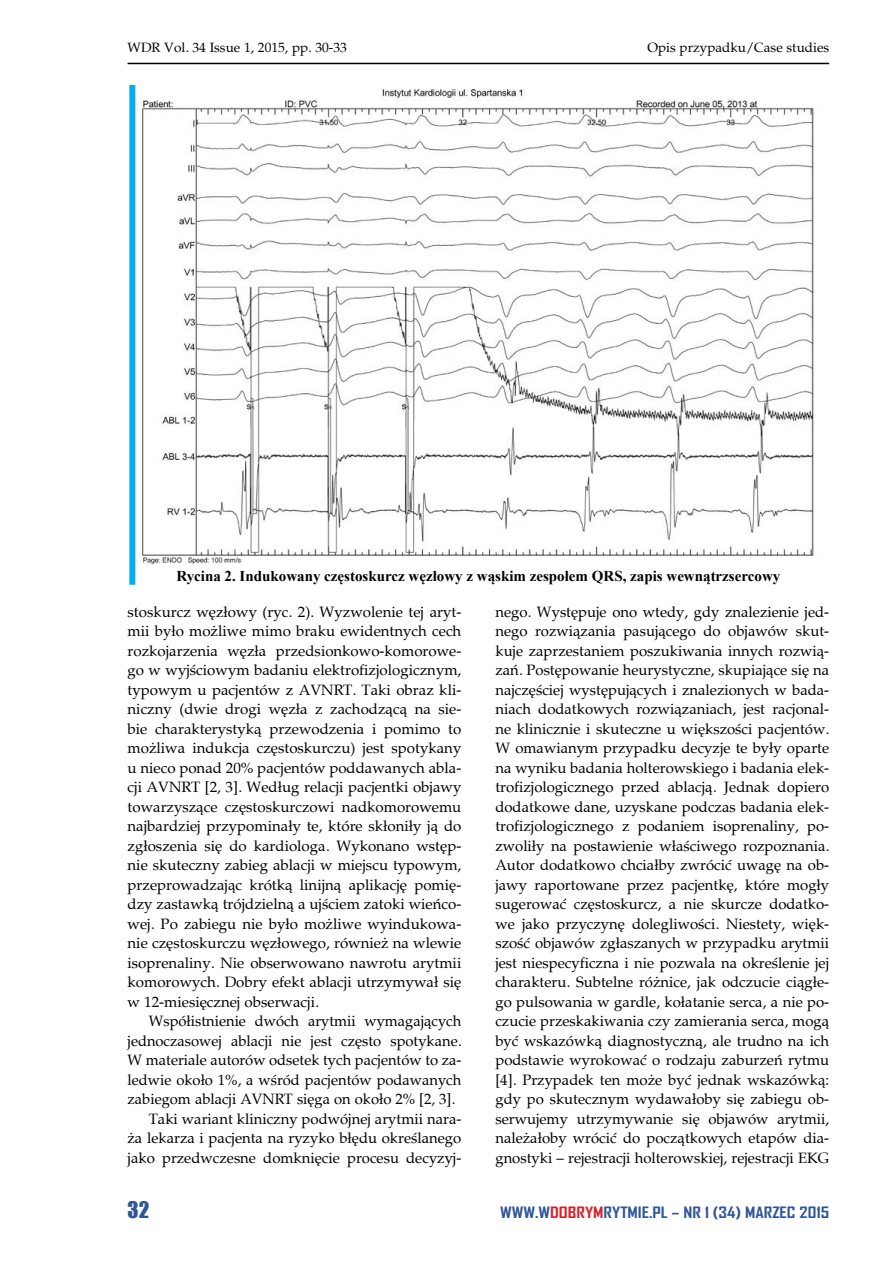
<style>
.page{position:relative;width:893px;height:1263px;background:#fff}
.page>*{position:absolute;margin:0;border:0;box-sizing:border-box;transform-origin:0 0}
.t1{font:21px "Impact";color:#2f5699}
.t2{font:15px/19.5px "Palm Springs";color:#000;text-align:justify}
.t3{font:700 15px "Times New Roman";color:#000}
.t4{font:700 15px "Agency FB";color:#2f5699;scale:1.24 1}
.t5{font:13.5px "Palm Springs";color:#000}
.s1{color:#d2232a}
</style>
<div class="page">
<img style="left:142px;top:89px;width:672px;height:476px">
<div style="left:129px;top:85px;width:6px;height:500px;background:#00aeef"></div>
<hr style="left:128px;top:63px;width:701px;height:1px;background:#000">
<p class="t5" style="left:128px;top:39px;width:221px">WDR Vol. 34 Issue 1, 2015, pp. 30-33</p>
<p class="t5" style="left:647px;top:39px;width:183px">Opis przypadku/Case studies</p>
<p class="t3" style="left:176px;top:565px;width:605px">Rycina 2. Indukowany częstoskurcz węzłowy z wąskim zespołem QRS, zapis wewnątrzsercowy</p>
<p class="t2" style="left:128px;top:602px;width:335px">stoskurcz węzłowy (ryc. 2). Wyzwolenie tej aryt&shy;mii było możliwe mimo braku ewidentnych cech rozkojarzenia węzła przedsionkowo-komorowe&shy;go w wyjściowym badaniu elektrofizjologicznym, typowym u pacjentów z AVNRT. Taki obraz kli&shy;niczny (dwie drogi węzła z zachodzącą na sie&shy;bie charakterystyką przewodzenia i pomimo to możliwa indukcja częstoskurczu) jest spotykany u nieco ponad 20% pacjentów poddawanych abla&shy;cji AVNRT [2, 3]. Według relacji pacjentki objawy towarzyszące częstoskurczowi nadkomorowemu najbardziej przypominały te, które skłoniły ją do zgłoszenia się do kardiologa. Wykonano wstęp&shy;nie skuteczny zabieg ablacji w miejscu typowym, przeprowadzając krótką linijną aplikację pomię&shy;dzy zastawką trójdzielną a ujściem zatoki wieńco&shy;wej. Po zabiegu nie było możliwe wyindukowa&shy;nie częstoskurczu węzłowego, również na wlewie isoprenaliny. Nie obserwowano nawrotu arytmii komorowych. Dobry efekt ablacji utrzymywał się w 12-miesięcznej obserwacji.</p>
<p class="t2" style="left:149px;top:1011px;width:314px">Współistnienie dwóch arytmii wymagających</p>
<p class="t2" style="left:128px;top:1031px;width:335px">jednoczasowej ablacji nie jest często spotykane.</p>
<p class="t2" style="left:128px;top:1050px;width:335px">W materiale autorów odsetek tych pacjentów to za-</p>
<p class="t2" style="left:128px;top:1070px;width:335px">ledwie około 1%, a wśród pacjentów podawanych</p>
<p class="t2" style="left:128px;top:1089px;width:329px">zabiegom ablacji AVNRT sięga on około 2% [2, 3].</p>
<p class="t2" style="left:149px;top:1109px;width:314px">Taki wariant kliniczny podwójnej arytmii nara-</p>
<p class="t2" style="left:128px;top:1128px;width:335px">ża lekarza i pacjenta na ryzyko błędu określanego</p>
<p class="t2" style="left:128px;top:1148px;width:335px">jako przedwczesne domknięcie procesu decyzyj-</p>
<p class="t2" style="left:495px;top:602px;width:335px">nego. Występuje ono wtedy, gdy znalezienie jed&shy;nego rozwiązania pasującego do objawów skut&shy;kuje zaprzestaniem poszukiwania innych rozwią&shy;zań. Postępowanie heurystyczne, skupiające się na najczęściej występujących i znalezionych w bada&shy;niach dodatkowych rozwiązaniach, jest racjonal&shy;ne klinicznie i skuteczne u większości pacjentów.<br>W omawianym przypadku decyzje te były oparte na wyniku badania holterowskiego i badania elek&shy;trofizjologicznego przed ablacją. Jednak dopiero dodatkowe dane, uzyskane podczas badania elek&shy;trofizjologicznego z podaniem isoprenaliny, po&shy;zwoliły na postawienie właściwego rozpoznania.<br>Autor dodatkowo chciałby zwrócić uwagę na ob&shy;jawy raportowane przez pacjentkę, które mogły sugerować częstoskurcz, a nie skurcze dodatko&shy;we jako przyczynę dolegliwości. Niestety, więk&shy;szość objawów zgłaszanych w przypadku arytmii jest niespecyficzna i nie pozwala na określenie jej charakteru. Subtelne różnice, jak odczucie ciągłe&shy;go pulsowania w gardle, kołatanie serca, a nie po&shy;czucie przeskakiwania czy zamierania serca, mogą być wskazówką diagnostyczną, ale trudno na ich podstawie wyrokować o rodzaju zaburzeń rytmu [4]. Przypadek ten może być jednak wskazówką: gdy po skutecznym wydawałoby się zabiegu ob&shy;serwujemy utrzymywanie się objawów arytmii, należałoby wrócić do początkowych etapów dia&shy;gnostyki – rejestracji holterowskiej, rejestracji EKG</p>
<h1 class="t1" style="left:128px;top:1193px;width:23px">32</h1>
<p class="t4" style="left:500px;top:1203px;width:267px">WWW.W<span class="s1">DOBRYM</span>RYTMIE.PL – NR 1 (34) MARZEC 2015</p>
</div>
